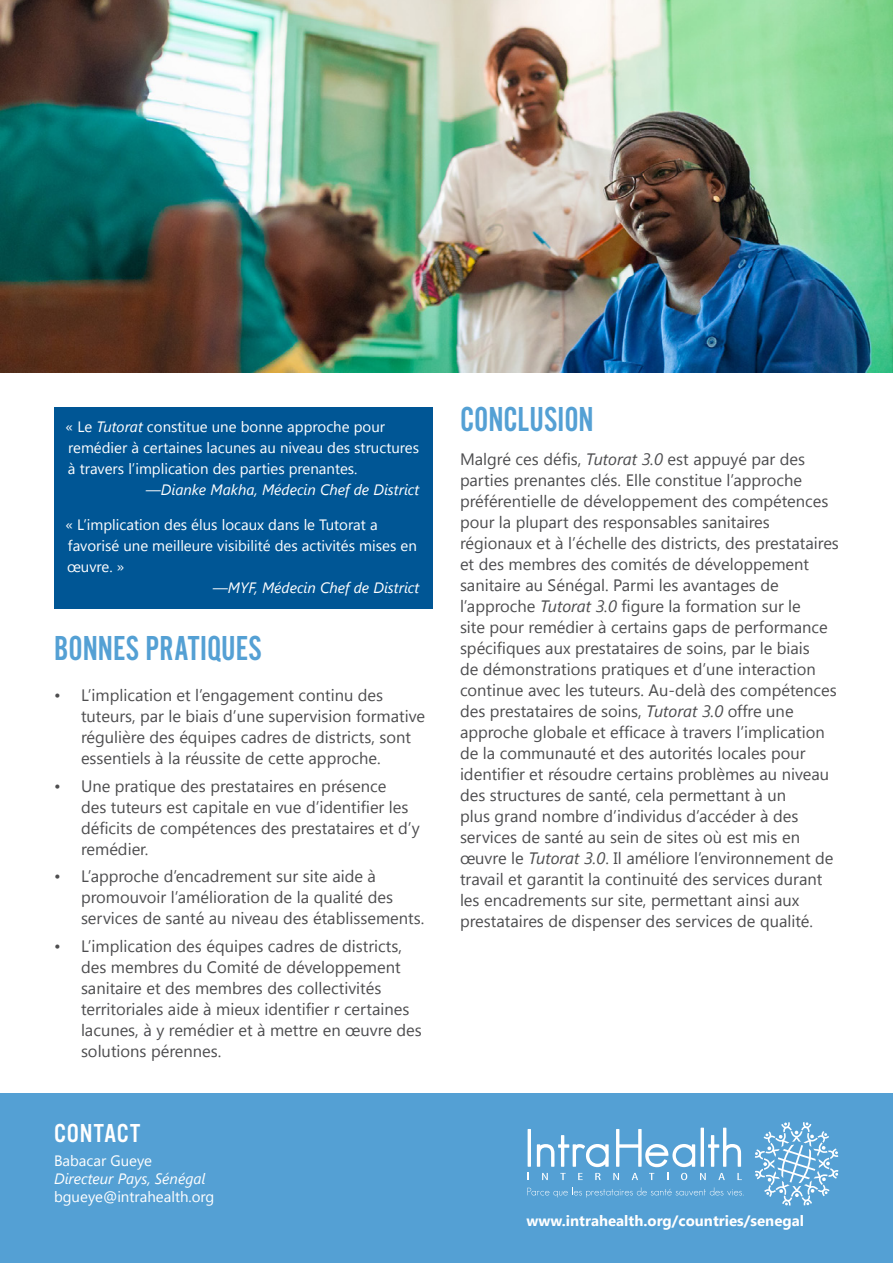
<style>
.page{position:relative;width:893px;height:1263px;background:#fff}
.page>*{position:absolute;margin:0;border:0;box-sizing:border-box;transform-origin:0 0}
.t1{font:36px "Alternate Got No 2 D";color:#54a0d4}
.t2{font:27px "Alternate Got No 3 D";letter-spacing:.03em;color:#fff}
.t3{font:16.5px/21px "Segoe UI";color:#4d4d4f}
.t4{font:15px/21px "Segoe UI";color:#fff}
.t5{font:italic 15px "Segoe UI";color:#fff}
.t6{font:700 15px "Segoe UI";color:#fff}
.s1{font-style:italic}
</style>
<div class="page">
<div style="left:0;top:1094px;width:893px;height:169px;background:#54a0d4"></div>
<svg style="left:528px;top:1129px;width:3px;height:38px"></svg>
<svg style="left:537px;top:1135px;width:72px;height:32px"></svg>
<svg style="left:616px;top:1129px;width:79px;height:38px"></svg>
<svg style="left:701px;top:1127px;width:40px;height:40px"></svg>
<svg style="left:542px;top:1173px;width:6px;height:7px"></svg>
<svg style="left:560px;top:1173px;width:6px;height:7px"></svg>
<svg style="left:578px;top:1173px;width:5px;height:7px"></svg>
<svg style="left:595px;top:1173px;width:6px;height:7px"></svg>
<svg style="left:613px;top:1173px;width:6px;height:7px"></svg>
<svg style="left:632px;top:1173px;width:6px;height:7px"></svg>
<svg style="left:649px;top:1173px;width:5px;height:7px"></svg>
<svg style="left:681px;top:1173px;width:6px;height:7px"></svg>
<svg style="left:700px;top:1173px;width:6px;height:7px"></svg>
<svg style="left:718px;top:1173px;width:7px;height:7px"></svg>
<svg style="left:737px;top:1173px;width:5px;height:7px"></svg>
<svg style="left:755px;top:1122px;width:83px;height:83px"></svg>
<svg style="left:527px;top:1187px;width:217px;height:10px"></svg>
<img style="left:0;top:0;width:893px;height:373px">
<div style="left:54px;top:407px;width:379px;height:201px;background:#005695"></div>
<p class="t4" style="left:66px;top:416px;width:355px">« Le <span class="s1">Tutorat</span> constitue une bonne approche pour remédier à certaines lacunes au niveau des structures à travers l’implication des parties prenantes.</p>
<p class="t5" style="left:146px;top:480px;width:275px">—Dianke Makha, Médecin Chef de District</p>
<p class="t4" style="left:66px;top:513px;width:353px">« L’implication des élus locaux dans le Tutorat a favorisé une meilleure visibilité des activités mises en œuvre. »</p>
<p class="t5" style="left:213px;top:577px;width:208px">—MYF, Médecin Chef de District</p>
<h1 class="t1" style="left:54px;top:629px;width:209px">BONNES PRATIQUES</h1>
<p class="t3" style="left:81px;top:684px;width:346px;text-indent:-27px">• L’implication et l’engagement continu des tuteurs, par le biais d’une supervision formative régulière des équipes cadres de districts, sont essentiels à la réussite de cette approche.</p>
<p class="t3" style="left:81px;top:774px;width:340px;text-indent:-27px">• Une pratique des prestataires en présence<br>des tuteurs est capitale en vue d’identifier les déficits de compétences des prestataires et d’y remédier.</p>
<p class="t3" style="left:81px;top:865px;width:345px;text-indent:-27px">• L’approche d’encadrement sur site aide à promouvoir l’amélioration de la qualité des services de santé au niveau des établissements.</p>
<p class="t3" style="left:81px;top:935px;width:342px;text-indent:-27px">• L’implication des équipes cadres de districts, des membres du Comité de développement sanitaire et des membres des collectivités territoriales aide à mieux identifier r certaines lacunes, à y remédier et à mettre en œuvre des solutions pérennes.</p>
<h2 class="t2" style="left:54px;top:1118px;width:88px">CONTACT</h2>
<p class="t4" style="left:54px;top:1150px;width:100px">Babacar Gueye</p>
<p class="t5" style="left:54px;top:1169px;width:153px">Directeur Pays, Sénégal</p>
<p class="t4" style="left:54px;top:1186px;width:162px">bgueye@intrahealth.org</p>
<h1 class="t1" style="left:460px;top:400px;width:135px">CONCLUSION</h1>
<p class="t3" style="left:460px;top:448px;width:380px">Malgré ces défis, <span class="s1">Tutorat 3.0</span> est appuyé par des parties prenantes clés. Elle constitue l’approche préférentielle de développement des compétences pour la plupart des responsables sanitaires régionaux et à l’échelle des districts, des prestataires et des membres des comités de développement sanitaire au Sénégal. Parmi les avantages de l’approche <span class="s1">Tutorat 3.0</span> figure la formation sur le<br>site pour remédier à certains gaps de performance spécifiques aux prestataires de soins, par le biais<br>de démonstrations pratiques et d’une interaction continue avec les tuteurs. Au-delà des compétences des prestataires de soins, <span class="s1">Tutorat 3.0</span> offre une approche globale et efficace à travers l’implication de la communauté et des autorités locales pour identifier et résoudre certains problèmes au niveau des structures de santé, cela permettant à un<br>plus grand nombre d’individus d’accéder à des services de santé au sein de sites où est mis en œuvre le <span class="s1">Tutorat 3.0</span>. Il améliore l’environnement de travail et garantit la continuité des services durant les encadrements sur site, permettant ainsi aux prestataires de dispenser des services de qualité.</p>
<p class="t6" style="left:526px;top:1210px;width:279px">www.intrahealth.org/countries/senegal</p>
</div>
